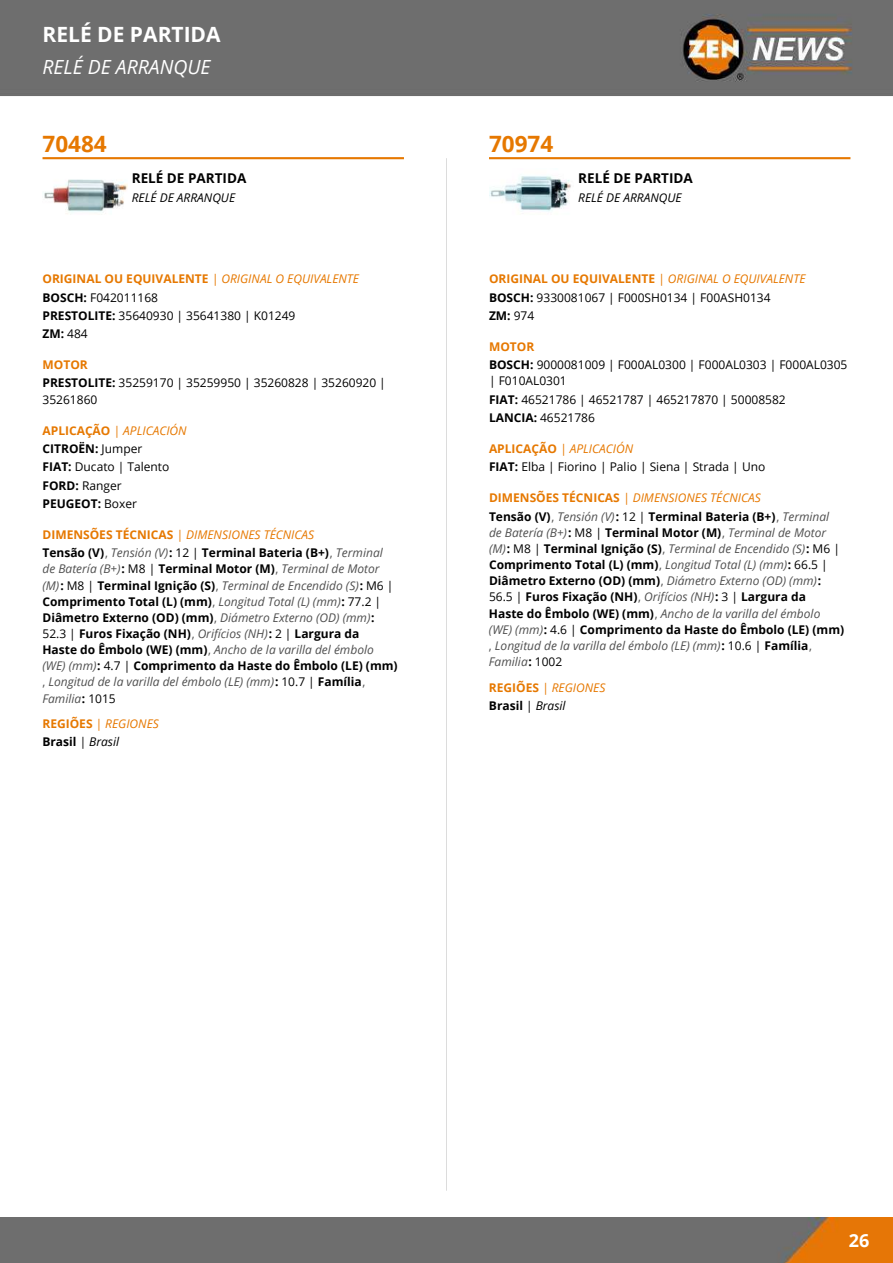
<style>
.page{position:relative;width:893px;height:1263px;background:#fff}
.page>*{position:absolute;margin:0;border:0;box-sizing:border-box;transform-origin:0 0}
.t1{font:700 22.5px "Open Sans";color:#e67800}
.t2{font:700 21px "Open Sans";color:#fff}
.t3{font:italic 19.5px "Open Sans";color:#fff}
.t4{font:700 18px "Open Sans";color:#fff}
.t5{font:700 13.5px "Open Sans";color:#000}
.t6{font:italic 12px/16.2px "Open Sans";color:#505050}
.t7{font:12px/18.3px "Open Sans";color:#000}
.t8{font:700 12px/18.3px "Open Sans";color:#000}
.t9{font:italic 12px/18.3px "Open Sans";color:#e67800}
.t10{font:italic 12px "Open Sans";color:#000}
.s1{font-weight:700;color:#e67800}
.s2{font-style:italic;color:#e67800}
.s3{font-weight:700}
.s4{color:#e67800}
.s5{font-weight:400;font-style:italic;color:#e67800}
.s6{font-weight:400;color:#505050}
.s7{font-weight:400;font-style:italic;color:#505050}
.s8{font-weight:400}
.s9{font-weight:700;font-style:normal;color:#000}
.s10{font-style:normal;color:#000}
.s11{font-style:normal}
.s12{font-weight:700;font-style:normal}
.s13{color:#000}
</style>
<div class="page">
<img style="left:0;top:0;width:893px;height:96px">
<img style="left:0;top:1217px;width:893px;height:46px">
<hr style="left:43px;top:157px;width:361px;height:2px;background:#e67800">
<img style="left:44px;top:179px;width:83px;height:35px">
<hr style="left:489px;top:157px;width:361px;height:2px;background:#e67800">
<img style="left:489px;top:176px;width:82px;height:36px">
<hr style="left:446px;top:158px;width:1px;height:1033px;background:#dcdcdc">
<h2 class="t2" style="left:43px;top:19px;width:180px">RELÉ DE PARTIDA</h2>
<h3 class="t3" style="left:43px;top:54px;width:170px">RELÉ DE ARRANQUE</h3>
<h1 class="t1" style="left:43px;top:128px;width:66px">70484</h1>
<p class="t5" style="left:132px;top:168px;width:116px">RELÉ DE PARTIDA</p>
<p class="t10" style="left:132px;top:189px;width:105px">RELÉ DE ARRANQUE</p>
<p class="t7" style="left:43px;top:269px;width:318px"><span class="s1">ORIGINAL OU EQUIVALENTE</span> <span class="s2">| ORIGINAL O EQUIVALENTE<br></span><span class="s3">BOSCH:</span> F042011168<br><span class="s3">PRESTOLITE:</span> 35640930 | 35641380 | K01249<br><span class="s3">ZM:</span> 484</p>
<p class="t7" style="left:43px;top:355px;width:345px"><span class="s1">MOTOR<br></span><span class="s3">PRESTOLITE:</span> 35259170 | 35259950 | 35260828 | 35260920 |</p>
<p class="t7" style="left:43px;top:390px;width:56px">35261860</p>
<p class="t7" style="left:43px;top:421px;width:146px"><span class="s1">APLICAÇÃO</span> <span class="s2">| APLICACIÓN<br></span><span class="s3">CITROËN:</span> Jumper<br><span class="s3">FIAT:</span> Ducato | Talento<br><span class="s3">FORD:</span> Ranger<br><span class="s3">PEUGEOT:</span> Boxer</p>
<p class="t8" style="left:43px;top:525px;width:342px"><span class="s4">DIMENSÕES TÉCNICAS</span> <span class="s5">| DIMENSIONES TÉCNICAS<br></span>Tensão (V)<span class="s6">,</span> <span class="s7">Tensión (V)</span>: <span class="s8">12 |</span> Terminal Bateria (B+)<span class="s6">,</span> <span class="s7">Terminal</span></p>
<p class="t6" style="left:42px;top:561px;width:357px">de Batería (B+)<span class="s9">:</span> <span class="s10">M8 |</span> <span class="s9">Terminal Motor (M)</span><span class="s11">,</span> Terminal de Motor (M)<span class="s9">:</span> <span class="s10">M8 |</span> <span class="s9">Terminal Ignição (S)</span><span class="s11">,</span> Terminal de Encendido (S)<span class="s9">:</span> <span class="s10">M6 | </span><span class="s9">Comprimento Total (L) (mm)</span><span class="s11">,</span> Longitud Total (L) (mm)<span class="s9">:</span> <span class="s10">77.2 | </span><span class="s9">Diâmetro Externo (OD) (mm)</span><span class="s11">,</span> Diámetro Externo (OD) (mm)<span class="s9">:<br></span><span class="s10">52.3 |</span> <span class="s9">Furos Fixação (NH)</span><span class="s11">,</span> Orifícios (NH)<span class="s9">:</span> <span class="s10">2 |</span> <span class="s9">Largura da<br>Haste do Êmbolo (WE) (mm)</span><span class="s11">,</span> Ancho de la varilla del émbolo (WE) (mm)<span class="s9">:</span> <span class="s10">4.7 |</span> <span class="s9">Comprimento da Haste do Êmbolo (LE) (mm) </span><span class="s11">,</span> Longitud de la varilla del émbolo (LE) (mm)<span class="s9">:</span> <span class="s10">10.7 |</span> <span class="s9">Família</span><span class="s11">, </span>Familia<span class="s9">:</span> <span class="s10">1015</span></p>
<p class="t9" style="left:42px;top:714px;width:118px"><span class="s12">REGIÕES</span> | REGIONES<br><span class="s9">Brasil</span> <span class="s13">| Brasil</span></p>
<h1 class="t1" style="left:489px;top:128px;width:66px">70974</h1>
<p class="t5" style="left:578px;top:168px;width:116px">RELÉ DE PARTIDA</p>
<p class="t10" style="left:578px;top:189px;width:105px">RELÉ DE ARRANQUE</p>
<p class="t7" style="left:489px;top:269px;width:318px"><span class="s1">ORIGINAL OU EQUIVALENTE</span> <span class="s2">| ORIGINAL O EQUIVALENTE<br></span><span class="s3">BOSCH:</span> 9330081067 | F000SH0134 | F00ASH0134<br><span class="s3">ZM:</span> 974</p>
<p class="t7" style="left:489px;top:337px;width:360px"><span class="s1">MOTOR<br></span><span class="s3">BOSCH:</span> 9000081009 | F000AL0300 | F000AL0303 | F000AL0305</p>
<p class="t7" style="left:489px;top:371px;width:298px">| F010AL0301<br><span class="s3">FIAT:</span> 46521786 | 46521787 | 465217870 | 50008582<br><span class="s3">LANCIA:</span> 46521786</p>
<p class="t7" style="left:489px;top:439px;width:278px"><span class="s1">APLICAÇÃO</span> <span class="s2">| APLICACIÓN<br></span><span class="s3">FIAT:</span> Elba | Fiorino | Palio | Siena | Strada | Uno</p>
<p class="t8" style="left:489px;top:488px;width:342px"><span class="s4">DIMENSÕES TÉCNICAS</span> <span class="s5">| DIMENSIONES TÉCNICAS<br></span>Tensão (V)<span class="s6">,</span> <span class="s7">Tensión (V)</span>: <span class="s8">12 |</span> Terminal Bateria (B+)<span class="s6">,</span> <span class="s7">Terminal</span></p>
<p class="t6" style="left:489px;top:524px;width:357px">de Batería (B+)<span class="s9">:</span> <span class="s10">M8 |</span> <span class="s9">Terminal Motor (M)</span><span class="s11">,</span> Terminal de Motor (M)<span class="s9">:</span> <span class="s10">M8 |</span> <span class="s9">Terminal Ignição (S)</span><span class="s11">,</span> Terminal de Encendido (S)<span class="s9">:</span> <span class="s10">M6 | </span><span class="s9">Comprimento Total (L) (mm)</span><span class="s11">,</span> Longitud Total (L) (mm)<span class="s9">:</span> <span class="s10">66.5 | </span><span class="s9">Diâmetro Externo (OD) (mm)</span><span class="s11">,</span> Diámetro Externo (OD) (mm)<span class="s9">:<br></span><span class="s10">56.5 |</span> <span class="s9">Furos Fixação (NH)</span><span class="s11">,</span> Orifícios (NH)<span class="s9">:</span> <span class="s10">3 |</span> <span class="s9">Largura da<br>Haste do Êmbolo (WE) (mm)</span><span class="s11">,</span> Ancho de la varilla del émbolo (WE) (mm)<span class="s9">:</span> <span class="s10">4.6 |</span> <span class="s9">Comprimento da Haste do Êmbolo (LE) (mm) </span><span class="s11">,</span> Longitud de la varilla del émbolo (LE) (mm)<span class="s9">:</span> <span class="s10">10.6 |</span> <span class="s9">Família</span><span class="s11">, </span>Familia<span class="s9">:</span> <span class="s10">1002</span></p>
<p class="t9" style="left:489px;top:678px;width:118px"><span class="s12">REGIÕES</span> | REGIONES<br><span class="s9">Brasil</span> <span class="s13">| Brasil</span></p>
<h3 class="t4" style="left:849px;top:1228px;width:22px">26</h3>
</div>
